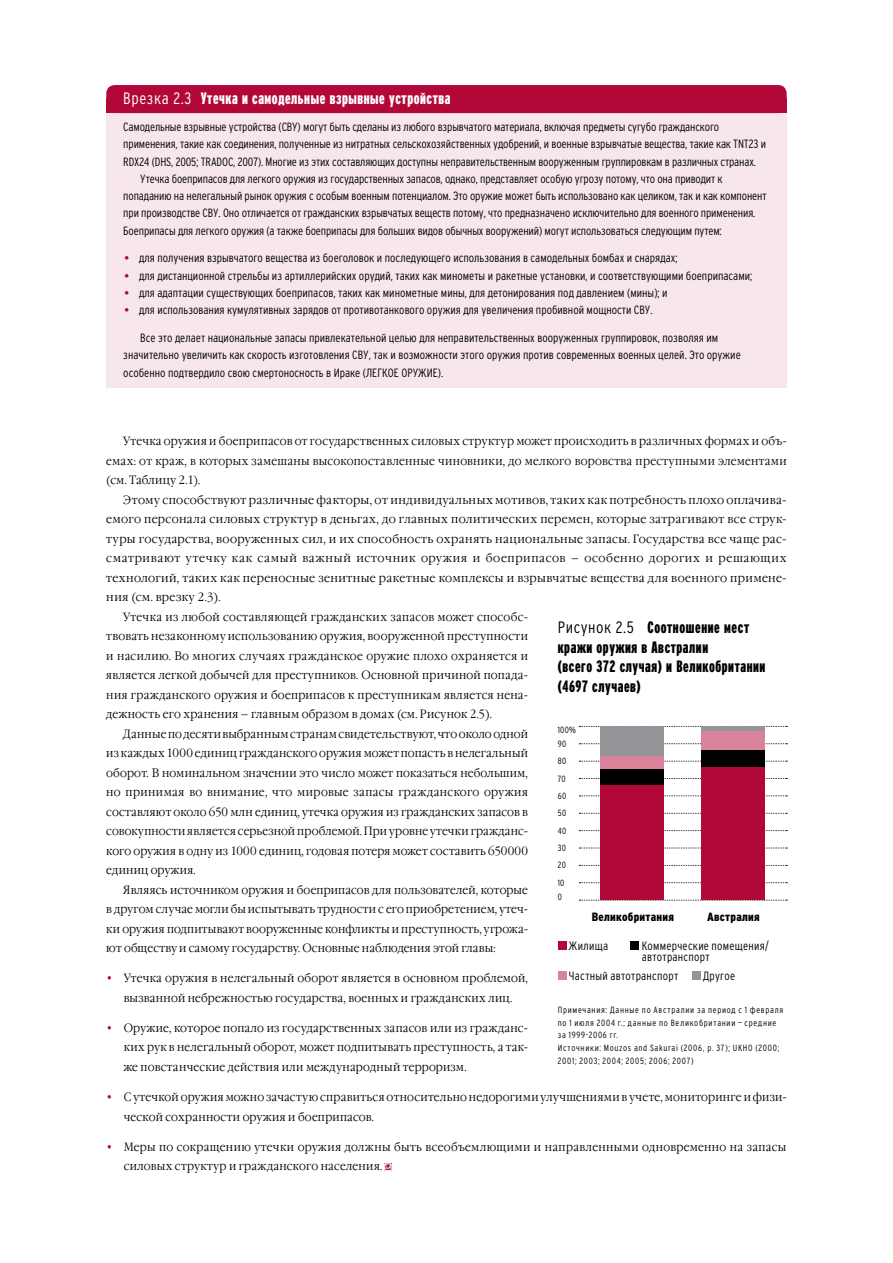
<style>
.page{position:relative;width:893px;height:1263px;background:#fff}
.page>*{position:absolute;margin:0;border:0;box-sizing:border-box;transform-origin:0 0}
.t1{font:16.5px/19.5px "Inter Font Extra cond";letter-spacing:.035em;color:#000}
.t2{font:16.5px "Inter Font Extra cond";letter-spacing:.035em;color:#fff}
.t3{font:300 12px/19.5px "Garamond C";letter-spacing:.025em;color:#000;text-align:justify;scale:.9 1}
.t4{font:ultra-condensed 12px/17.2px "Inter Font";letter-spacing:-.01em;color:#000}
.t5{font:300 12px "Garamond C";letter-spacing:.025em;color:#000;scale:.93 1}
.t6{font:300 12px "Garamond C";letter-spacing:.06em;color:#000;scale:.93 1}
.t7{font:ultra-condensed 12px/10.5px "Inter Font";letter-spacing:.02em;color:#000}
.t8{font:condensed 12px "Inter Font";letter-spacing:.025em;color:#000}
.t9{font:ultra-condensed 9px/17.4px "Inter Font";letter-spacing:.08em;color:#000}
.s1{font-family:"Inter Font";font-stretch:ultra-condensed}
.s2{font-family:"Garamond C";font-weight:300;font-stretch:normal;color:#b20838}
.s3{color:#b20838}
</style>
<div class="page">
<svg style="left:385px;top:1164px;width:6px;height:6px"></svg>
<div style="left:106px;top:102px;width:681px;height:285px;background:#f7e6eb"></div>
<div style="left:106px;top:85px;width:681px;height:28px;background:#b20838;border-radius:9px"></div>
<svg style="left:579px;top:726px;width:208px;height:1px"></svg>
<svg style="left:579px;top:743px;width:208px;height:1px"></svg>
<svg style="left:579px;top:761px;width:208px;height:1px"></svg>
<svg style="left:579px;top:778px;width:208px;height:1px"></svg>
<svg style="left:579px;top:796px;width:208px;height:1px"></svg>
<svg style="left:579px;top:813px;width:208px;height:1px"></svg>
<svg style="left:579px;top:830px;width:208px;height:1px"></svg>
<svg style="left:579px;top:848px;width:208px;height:1px"></svg>
<svg style="left:579px;top:865px;width:208px;height:1px"></svg>
<svg style="left:579px;top:882px;width:208px;height:1px"></svg>
<svg style="left:579px;top:900px;width:208px;height:1px"></svg>
<div style="left:600px;top:726px;width:64px;height:35px;background:#939598"></div>
<div style="left:600px;top:757px;width:64px;height:21px;background:#d9839b"></div>
<div style="left:600px;top:770px;width:64px;height:112px;background:#000"></div>
<div style="left:600px;top:785px;width:64px;height:115px;background:#b20838"></div>
<div style="left:702px;top:726px;width:63px;height:17px;background:linear-gradient(to right,#939598,#939598)"></div>
<div style="left:702px;top:732px;width:63px;height:29px;background:#d9839b"></div>
<div style="left:702px;top:750px;width:63px;height:132px;background:#000"></div>
<div style="left:702px;top:767px;width:63px;height:133px;background:#b20838"></div>
<div style="left:558px;top:942px;width:8px;height:8px;background:#b20838"></div>
<div style="left:558px;top:971px;width:8px;height:9px;background:#d9839b"></div>
<div style="left:692px;top:971px;width:8px;height:9px;background:#939598"></div>
<div style="left:631px;top:942px;width:8px;height:8px;background:#000"></div>
<h1 class="t2" style="left:123px;top:89px;width:329px"><span class="s1">Врезка 2.3</span> Утечка и самодельные взрывные устройства</h1>
<p class="t4" style="left:123px;top:118px;width:597px">Самодельные взрывные устройства (СВУ) могут быть сделаны из любого взрывчатого материала, включая предметы сугубо гражданского</p>
<p class="t4" style="left:123px;top:135px;width:644px">применения, такие как соединения, полученные из нитратных сельскохозяйственных удобрений, и военные взрывчатые вещества, такие как TNT23 и</p>
<p class="t4" style="left:123px;top:153px;width:634px">RDX24 (DHS, 2005; TRADOC, 2007). Многие из этих составляющих доступны неправительственным вооруженным группировкам в различных странах.</p>
<p class="t4" style="left:140px;top:170px;width:584px">Утечка боеприпасов для легкого оружия из государственных запасов, однако, представляет особую угрозу потому, что она приводит к</p>
<p class="t4" style="left:123px;top:187px;width:645px">попаданию на нелегальный рынок оружия с особым военным потенциалом. Это оружие может быть использовано как целиком, так и как компонент</p>
<p class="t4" style="left:123px;top:204px;width:634px">при производстве СВУ. Оно отличается от гражданских взрывчатых веществ потому, что предназначено исключительно для военного применения.</p>
<p class="t4" style="left:123px;top:222px;width:600px">Боеприпасы для легкого оружия (а также боеприпасы для больших видов обычных вооружений) могут использоваться следующим путем:</p>
<p class="t4" style="left:123px;top:250px;width:556px"><span class="s2">•</span> для получения взрывчатого вещества из боеголовок и последующего использования в самодельных бомбах и снарядах;</p>
<p class="t4" style="left:123px;top:267px;width:630px"><span class="s2">•</span> для дистанционной стрельбы из артиллерийских орудий, таких как минометы и ракетные установки, и соответствующими боеприпасами;</p>
<p class="t4" style="left:123px;top:284px;width:546px"><span class="s2">•</span> для адаптации существующих боеприпасов, таких как минометные мины, для детонирования под давлением (мины); и</p>
<p class="t4" style="left:123px;top:301px;width:531px"><span class="s2">•</span> для использования кумулятивных зарядов от противотанкового оружия для увеличения пробивной мощности СВУ.</p>
<p class="t4" style="left:123px;top:329px;width:619px;text-indent:17px">Все это делает национальные запасы привлекательной целью для неправительственных вооруженных группировок, позволяя им значительно увеличить как скорость изготовления СВУ, так и возможности этого оружия против современных военных целей. Это оружие особенно подтвердило свою смертоносность в Ираке (ЛЕГКОЕ ОРУЖИЕ).</p>
<p class="t3" style="left:106px;top:432px;width:757px;text-indent:17px">Утечка оружия и боеприпасов от государственных силовых структур может происходить в различных формах и объ&shy;емах: от краж, в которых замешаны высокопоставленные чиновники, до мелкого воровства преступными элементами (см. Таблицу 2.1).</p>
<p class="t5" style="left:123px;top:493px;width:715px">Этому способствуют различные факторы, от индивидуальных мотивов, таких как потребность плохо оплачива-</p>
<p class="t5" style="left:106px;top:512px;width:733px">емого персонала силовых структур в деньгах, до главных политических перемен, которые затрагивают все струк-</p>
<p class="t5" style="left:106px;top:532px;width:733px">туры государства, вооруженных сил, и их способность охранять национальные запасы. Государства все чаще рас-</p>
<p class="t6" style="left:106px;top:551px;width:733px">сматривают утечку как самый важный источник оружия и боеприпасов – особенно дорогих и решающих</p>
<p class="t5" style="left:106px;top:571px;width:733px">технологий, таких как переносные зенитные ракетные комплексы и взрывчатые вещества для военного примене-</p>
<p class="t5" style="left:106px;top:590px;width:124px">ния (см. врезку 2.3).</p>
<p class="t3" style="left:123px;top:607px;width:451px">Утечка из любой составляющей гражданских запасов может способс-</p>
<p class="t3" style="left:106px;top:627px;width:470px">твовать незаконному использованию оружия, вооруженной преступности</p>
<p class="t3" style="left:106px;top:646px;width:470px">и насилию. Во многих случаях гражданское оружие плохо охраняется и</p>
<p class="t3" style="left:106px;top:666px;width:470px">является легкой добычей для преступников. Основной причиной попада-</p>
<p class="t3" style="left:106px;top:685px;width:470px">ния гражданского оружия и боеприпасов к преступникам является нена-</p>
<p class="t3" style="left:106px;top:705px;width:430px">дежность его хранения – главным образом в домах (см. Рисунок 2.5).</p>
<p class="t3" style="left:123px;top:724px;width:451px">Данные по десяти выбранным странам свидетельствуют, что около одной</p>
<p class="t3" style="left:106px;top:744px;width:470px">из каждых 1000 единиц гражданского оружия может попасть в нелегальный</p>
<p class="t3" style="left:106px;top:763px;width:470px">оборот. В номинальном значении это число может показаться небольшим,</p>
<p class="t3" style="left:106px;top:783px;width:470px">но принимая во внимание, что мировые запасы гражданского оружия</p>
<p class="t3" style="left:106px;top:802px;width:470px">составляют около 650 млн единиц, утечка оружия из гражданских запасов в</p>
<p class="t3" style="left:106px;top:822px;width:470px">совокупности является серьезной проблемой. При уровне утечки гражданс-</p>
<p class="t3" style="left:106px;top:841px;width:470px">кого оружия в одну из 1000 единиц, годовая потеря может составить 650000</p>
<p class="t3" style="left:106px;top:861px;width:101px">единиц оружия.</p>
<p class="t3" style="left:123px;top:880px;width:451px">Являясь источником оружия и боеприпасов для пользователей, которые</p>
<p class="t3" style="left:106px;top:900px;width:470px">в другом случае могли бы испытывать трудности с его приобретением, утеч-</p>
<p class="t3" style="left:106px;top:919px;width:470px">ки оружия подпитывают вооруженные конфликты и преступность, угрожа-</p>
<p class="t3" style="left:106px;top:939px;width:434px">ют обществу и самому государству. Основные наблюдения этой главы:</p>
<p class="t3" style="left:106px;top:969px;width:470px;text-align:center"><span class="s3">•</span> Утечка оружия в нелегальный оборот является в основном проблемой, вызванной небрежностью государства, военных и гражданских лиц.</p>
<p class="t3" style="left:124px;top:1018px;width:451px;text-indent:-17px"><span class="s3">•</span> Оружие, которое попало из государственных запасов или из гражданс&shy;ких рук в нелегальный оборот, может подпитывать преступность, а так&shy;же повстанческие действия или международный терроризм.</p>
<p class="t3" style="left:124px;top:1087px;width:738px;text-indent:-17px"><span class="s3">•</span> С утечкой оружия можно зачастую справиться относительно недорогими улучшениями в учете, мониторинге и физи&shy;ческой сохранности оружия и боеприпасов.</p>
<p class="t3" style="left:124px;top:1137px;width:738px;text-indent:-17px"><span class="s3">•</span> Меры по сокращению утечки оружия должны быть всеобъемлющими и направленными одновременно на запасы силовых структур и гражданского населения.</p>
<h1 class="t1" style="left:558px;top:618px;width:209px"><span class="s1">Рисунок 2.5</span> Соотношение мест кражи оружия в Австралии<br>(всего 372 случая) и Великобритании (4697 случаев)</h1>
<p class="t9" style="left:558px;top:722px;width:20px;line-height:14.1px">100%<br>90</p>
<p class="t9" style="left:558px;top:752px;width:10px;text-align:justify">80<br>70<br>60<br>50<br>40<br>30<br>20<br>10</p>
<p class="t9" style="left:558px;top:888px;width:6px">0</p>
<p class="t8" style="left:592px;top:911px;width:84px">Великобритания</p>
<p class="t8" style="left:707px;top:911px;width:54px">Австралия</p>
<p class="t7" style="left:642px;top:941px;width:128px">Коммерческие помещения/ автотранспорт</p>
<p class="t4" style="left:569px;top:937px;width:41px">Жилища</p>
<p class="t4" style="left:569px;top:967px;width:111px">Частный автотранспорт</p>
<p class="t4" style="left:703px;top:967px;width:34px">Другое</p>
<p class="t9" style="left:558px;top:1003px;width:227px;line-height:12.8px">Примечания: Данные по Австралии за период с 1 февраля по 1 июля 2004 г.; данные по Великобритании – средние за 1999-2006 гг.<br>Источники: Mouzos and Sakurai (2006, p. 37); UKHO (2000; 2001; 2003; 2004; 2005; 2006; 2007)</p>
</div>
